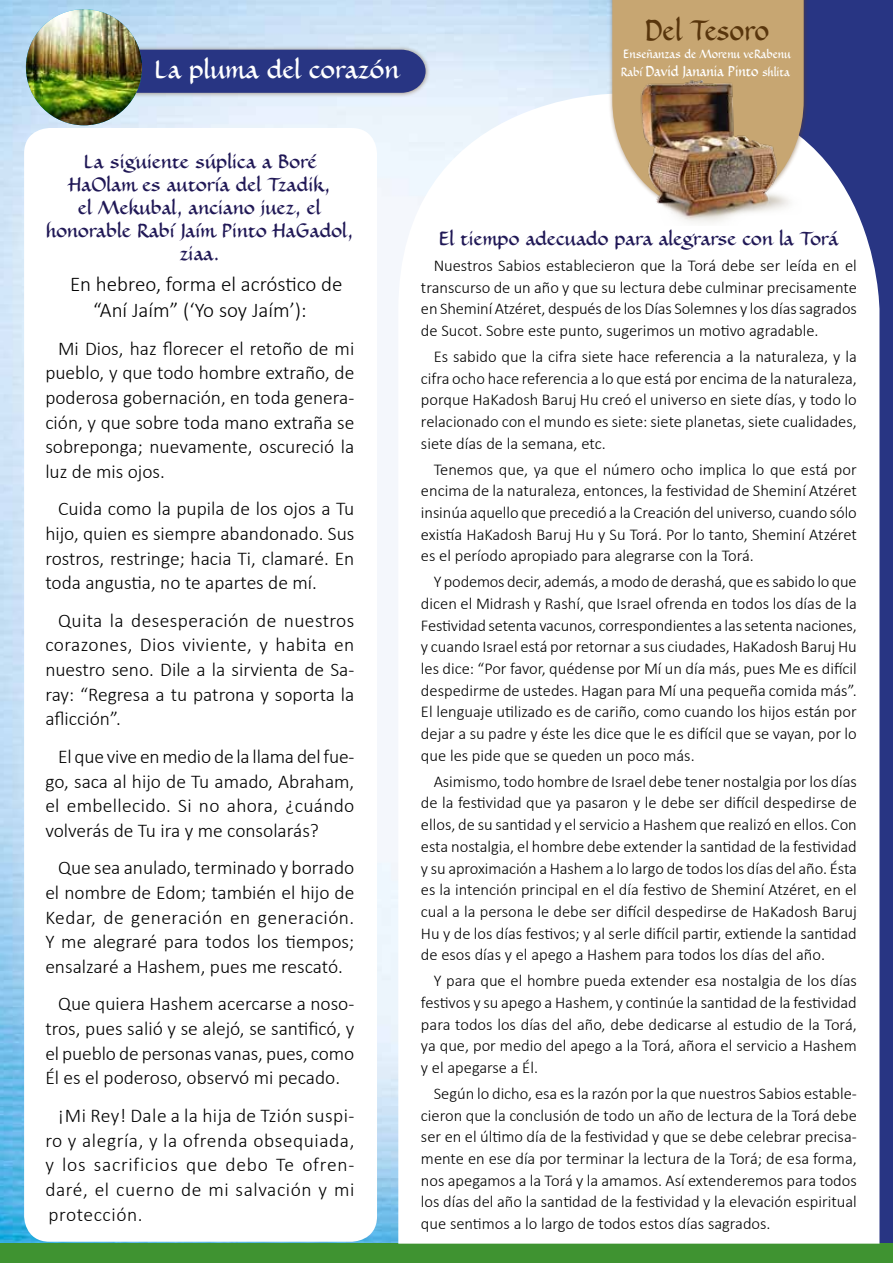
<style>
.page{position:relative;width:893px;height:1263px;background:#fff}
.page>*{position:absolute;margin:0;border:0;box-sizing:border-box;transform-origin:0 0}
.t1{font:700 27px "Demi Tasse";letter-spacing:.01em;color:#58350c;scale:.9 1}
.t2{font:700 24px "Demi Tasse";color:#fff}
.t3{font:300 21px/26.4px "Calibri";color:#000}
.t4{font:300 19.5px/24.6px "Calibri";color:#000;text-align:justify}
.t5{font:700 18px/22.8px "Demi Tasse";color:#201856;text-align:center}
.t6{font:300 16.5px/21.8px "Calibri";color:#000;text-align:justify}
.t7{font:700 13.5px "Demi Tasse";color:#fff;scale:.9 1}
.t8{font:700 11.4px "Demi Tasse";color:#fff;scale:.9 1}
.s1{font-size:11.4px}
</style>
<div class="page">
<img style="left:0;top:0;width:608px;height:1243px">
<div style="left:722px;top:0;width:171px;height:1263px;background:#283583"></div>
<div style="left:114px;top:46px;width:317px;height:52px;background:#683f13;opacity:.5"></div>
<div style="left:136px;top:50px;width:290px;height:43px;background:#283583"></div>
<div style="left:0;top:1243px;width:893px;height:20px;background:#3f9331"></div>
<svg style="left:398px;top:94px;width:481px;height:1149px"></svg>
<div style="left:608px;top:0;width:201px;height:216px;background:#683f13;opacity:.5"></div>
<div style="left:612px;top:0;width:192px;height:211px;background:#c7a672"></div>
<img style="left:610px;top:79px;width:191px;height:146px">
<div style="left:24px;top:128px;width:353px;height:1114px;background:#fff;border-radius:26px"></div>
<img style="left:26px;top:9px;width:116px;height:116px;border-radius:58px">
<h2 class="t2" style="left:155px;top:53px;width:246px">La pluma del corazón</h2>
<h1 class="t1" style="left:646px;top:12px;width:139px">Del Tesoro</h1>
<p class="t8" style="left:624px;top:46px;width:187px">Enseñanzas de Morenu veRabenu</p>
<p class="t7" style="left:621px;top:61px;width:189px"><span class="s1">Rabí</span> David Janania Pinto <span class="s1">shlita</span></p>
<p class="t5" style="left:46px;top:151px;width:309px">La siguiente súplica a Boré<br>HaOlam es autoría del Tzadik,<br>el Mekubal, anciano juez, el honorable Rabí Jaím Pinto HaGadol, ziaa.</p>
<p class="t3" style="left:93px;top:270px;width:251px;text-indent:-23px">En hebreo, forma el acróstico de “Aní Jaím” (‘Yo soy Jaím’):</p>
<p class="t4" style="left:45px;top:336px;width:311px;text-indent:13px">Mi Dios, haz florecer el retoño de mi pueblo, y que todo hombre extraño, de poderosa gobernación, en toda genera&shy;ción, y que sobre toda mano extraña se sobreponga; nuevamente, oscureció la luz de mis ojos.</p>
<p class="t4" style="left:45px;top:496px;width:311px;text-indent:13px">Cuida como la pupila de los ojos a Tu hijo, quien es siempre abandonado. Sus rostros, restringe; hacia Ti, clamaré. En toda angustia, no te apartes de mí.</p>
<p class="t4" style="left:45px;top:608px;width:311px;text-indent:13px">Quita la desesperación de nuestros corazones, Dios viviente, y habita en nuestro seno. Dile a la sirvienta de Sa&shy;ray: “Regresa a tu patrona y soporta la aflicción”.</p>
<p class="t4" style="left:45px;top:744px;width:311px;text-indent:13px">El que vive en medio de la llama del fue&shy;go, saca al hijo de Tu amado, Abraham, el embellecido. Si no ahora, ¿cuándo volverás de Tu ira y me consolarás?</p>
<p class="t4" style="left:45px;top:855px;width:311px;text-indent:13px">Que sea anulado, terminado y borrado el nombre de Edom; también el hijo de Kedar, de generación en generación.<br>Y me alegraré para todos los tiempos; ensalzaré a Hashem, pues me rescató.</p>
<p class="t4" style="left:45px;top:991px;width:311px;text-indent:13px">Que quiera Hashem acercarse a noso&shy;tros, pues salió y se alejó, se santificó, y el pueblo de personas vanas, pues, como Él es el poderoso, observó mi pecado.</p>
<p class="t4" style="left:45px;top:1103px;width:311px;text-indent:13px">¡Mi Rey! Dale a la hija de Tzión suspi&shy;ro y alegría, y la ofrenda obsequiada, y los sacrificios que debo Te ofren&shy;daré, el cuerno de mi salvación y mi protección.</p>
<p class="t5" style="left:439px;top:227px;width:401px">El tiempo adecuado para alegrarse con la Torá</p>
<p class="t6" style="left:421px;top:254px;width:437px;text-indent:13px">Nuestros Sabios establecieron que la Torá debe ser leída en el transcurso de un año y que su lectura debe culminar precisamente en Sheminí Atzéret, después de los Días Solemnes y los días sagrados de Sucot. Sobre este punto, sugerimos un motivo agradable.</p>
<p class="t6" style="left:421px;top:345px;width:437px;text-indent:13px">Es sabido que la cifra siete hace referencia a la naturaleza, y la cifra ocho hace referencia a lo que está por encima de la naturaleza, porque HaKadosh Baruj Hu creó el universo en siete días, y todo lo relacionado con el mundo es siete: siete planetas, siete cualidades, siete días de la semana, etc.</p>
<p class="t6" style="left:421px;top:458px;width:437px;text-indent:13px">Tenemos que, ya que el número ocho implica lo que está por encima de la naturaleza, entonces, la festividad de Sheminí Atzéret insinúa aquello que precedió a la Creación del universo, cuando sólo existía HaKadosh Baruj Hu y Su Torá. Por lo tanto, Sheminí Atzéret es el período apropiado para alegrarse con la Torá.</p>
<p class="t6" style="left:421px;top:571px;width:437px;text-indent:13px">Y podemos decir, además, a modo de derashá, que es sabido lo que dicen el Midrash y Rashí, que Israel ofrenda en todos los días de la Festividad setenta vacunos, correspondientes a las setenta naciones, y cuando Israel está por retornar a sus ciudades, HaKadosh Baruj Hu les dice: “Por favor, quédense por Mí un día más, pues Me es difícil despedirme de ustedes. Hagan para Mí una pequeña comida más”.<br>El lenguaje utilizado es de cariño, como cuando los hijos están por dejar a su padre y éste les dice que le es difícil que se vayan, por lo que les pide que se queden un poco más.</p>
<p class="t6" style="left:421px;top:770px;width:437px;text-indent:13px">Asimismo, todo hombre de Israel debe tener nostalgia por los días de la festividad que ya pasaron y le debe ser difícil despedirse de ellos, de su santidad y el servicio a Hashem que realizó en ellos. Con esta nostalgia, el hombre debe extender la santidad de la festividad y su aproximación a Hashem a lo largo de todos los días del año. Ésta es la intención principal en el día festivo de Sheminí Atzéret, en el cual a la persona le debe ser difícil despedirse de HaKadosh Baruj Hu y de los días festivos; y al serle difícil partir, extiende la santidad de esos días y el apego a Hashem para todos los días del año.</p>
<p class="t6" style="left:421px;top:970px;width:437px;text-indent:13px">Y para que el hombre pueda extender esa nostalgia de los días festivos y su apego a Hashem, y continúe la santidad de la festividad para todos los días del año, debe dedicarse al estudio de la Torá, ya que, por medio del apego a la Torá, añora el servicio a Hashem y el apegarse a Él.</p>
<p class="t6" style="left:421px;top:1082px;width:437px;text-indent:13px">Según lo dicho, esa es la razón por la que nuestros Sabios estable&shy;cieron que la conclusión de todo un año de lectura de la Torá debe ser en el último día de la festividad y que se debe celebrar precisa&shy;mente en ese día por terminar la lectura de la Torá; de esa forma, nos apegamos a la Torá y la amamos. Así extenderemos para todos los días del año la santidad de la festividad y la elevación espiritual que sentimos a lo largo de todos estos días sagrados.</p>
</div>
